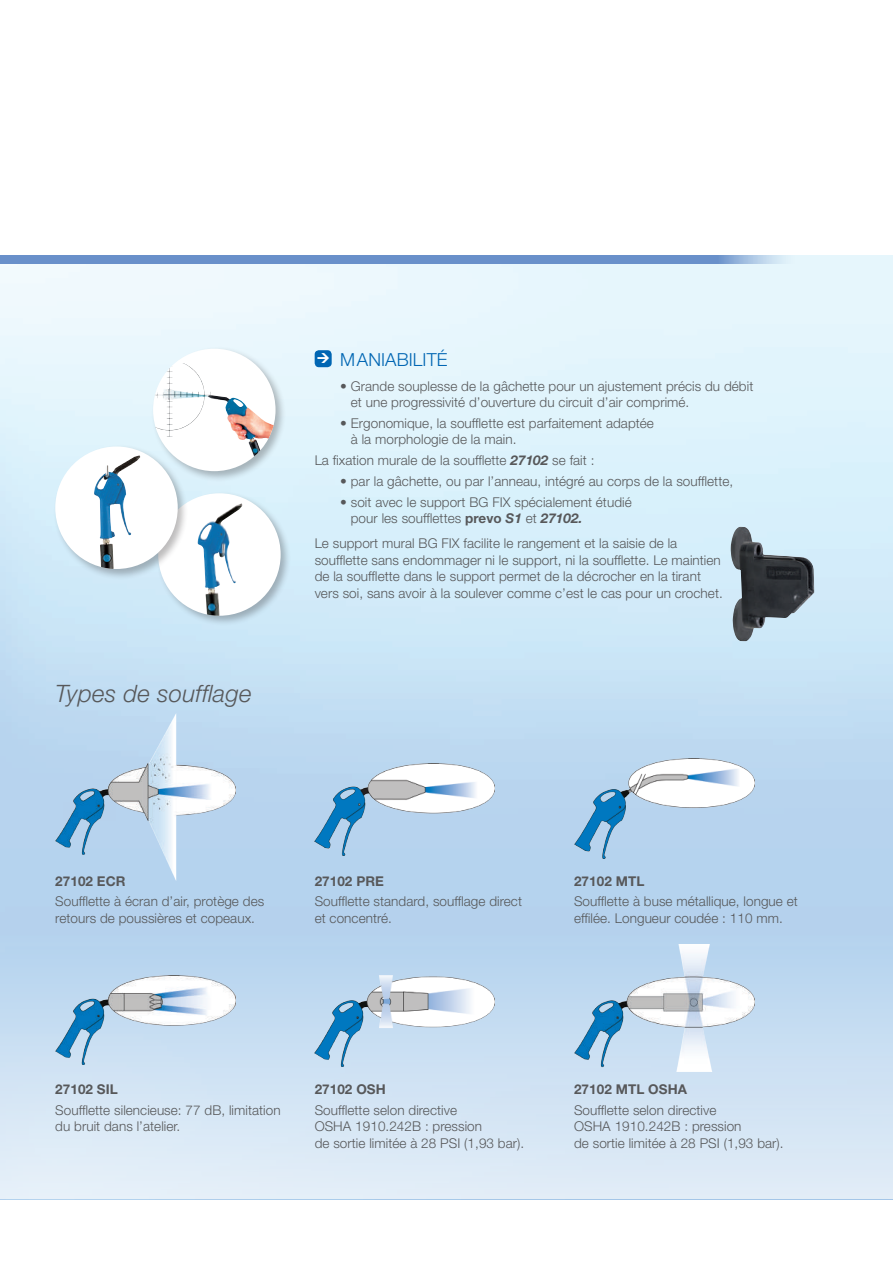
<style>
.page{position:relative;width:893px;height:1263px;background:#fff}
.page>*{position:absolute;margin:0;border:0;box-sizing:border-box;transform-origin:0 0}
.t1{font:italic 300 24px "Helvetica Neue LT Std";letter-spacing:.01em;color:#57585a}
.t2{font:300 18px "Helvetica Neue LT Std";letter-spacing:.005em;color:#0166b3}
.t3{font:300 13.5px/16.5px "Helvetica Neue LT Std";letter-spacing:.005em;color:#57585a}
.t4{font:700 13.5px "Helvetica Neue LT Std";letter-spacing:.005em;color:#57585a}
.s1{font-weight:700;font-style:italic}
.s2{font-weight:700}
</style>
<div class="page">
<img style="left:0;top:264px;width:893px;height:586px">
<svg style="left:0;top:255px;width:893px;height:9px;background:#7ca0d1"></svg>
<div style="left:0;top:850px;width:893px;height:349px;background:linear-gradient(to bottom,#accdec,#e1edf7)"></div>
<hr style="left:0;top:850px;width:1px;height:349px;background:#fff">
<div style="left:156px;top:491px;width:136px;height:136px;background:#231f20;opacity:.3"></div>
<div style="left:158px;top:493px;width:123px;height:123px;background:#fff;border-radius:50%"></div>
<img style="left:197px;top:503px;width:46px;height:113px">
<div style="left:315px;top:350px;width:17px;height:17px;background:#0166b3;border-radius:4px"></div>
<div style="left:151px;top:346px;width:135px;height:136px;background:#231f20;opacity:.3"></div>
<div style="left:153px;top:349px;width:123px;height:122px;background:#fff;border-radius:50%"></div>
<img style="left:155px;top:368px;width:119px;height:89px">
<div style="left:53px;top:444px;width:136px;height:136px;background:#231f20;opacity:.3"></div>
<div style="left:55px;top:446px;width:123px;height:123px;background:#fff;border-radius:50%"></div>
<img style="left:94px;top:455px;width:46px;height:114px">
<img style="left:315px;top:764px;width:180px;height:92px">
<img style="left:574px;top:758px;width:180px;height:101px">
<img style="left:55px;top:975px;width:180px;height:90px">
<img style="left:315px;top:975px;width:180px;height:91px">
<img style="left:574px;top:944px;width:180px;height:127px">
<img style="left:55px;top:713px;width:180px;height:167px">
<img style="left:731px;top:527px;width:83px;height:114px">
<h1 class="t1" style="left:55px;top:679px;width:198px">Types de soufflage</h1>
<h2 class="t2" style="left:340px;top:348px;width:109px">MANIABILITÉ</h2>
<p class="t3" style="left:351px;top:377px;width:404px;text-indent:-11px">• Grande souplesse de la gâchette pour un ajustement précis du débit et une progressivité d’ouverture du circuit d’air comprimé.</p>
<p class="t3" style="left:351px;top:415px;width:305px;text-indent:-11px">• Ergonomique, la soufflette est parfaitement adaptée à la morphologie de la main.</p>
<p class="t3" style="left:315px;top:452px;width:281px">La fixation murale de la soufflette <span class="s1">27102</span> se fait :</p>
<p class="t3" style="left:340px;top:473px;width:394px">• par la gâchette, ou par l’anneau, intégré au corps de la soufflette,</p>
<p class="t3" style="left:351px;top:493px;width:282px;text-indent:-11px">• soit avec le support BG FIX spécialement étudié pour les soufflettes <span class="s2">prevo</span> <span class="s1">S1</span> et <span class="s1">27102.</span></p>
<p class="t3" style="left:315px;top:535px;width:410px">Le support mural BG FIX facilite le rangement et la saisie de la soufflette sans endommager ni le support, ni la soufflette. Le maintien de la soufflette dans le support permet de la décrocher en la tirant vers soi, sans avoir à la soulever comme c’est le cas pour un crochet.</p>
<p class="t4" style="left:55px;top:872px;width:72px">27102 ECR</p>
<p class="t3" style="left:55px;top:893px;width:210px">Soufflette à écran d’air, protège des retours de poussières et copeaux.</p>
<p class="t4" style="left:315px;top:872px;width:71px">27102 PRE</p>
<p class="t3" style="left:315px;top:893px;width:209px">Soufflette standard, soufflage direct et concentré.</p>
<p class="t4" style="left:574px;top:872px;width:72px">27102 MTL</p>
<p class="t3" style="left:574px;top:893px;width:225px">Soufflette à buse métallique, longue et effilée. Longueur coudée : 110 mm.</p>
<p class="t4" style="left:55px;top:1081px;width:64px">27102 SIL</p>
<p class="t3" style="left:55px;top:1101px;width:227px">Soufflette silencieuse: 77 dB, limitation du bruit dans l’atelier.</p>
<p class="t4" style="left:315px;top:1081px;width:73px">27102 OSH</p>
<p class="t3" style="left:315px;top:1101px;width:211px">Soufflette selon directive<br>OSHA 1910.242B : pression<br>de sortie limitée à 28 PSI (1,93 bar).</p>
<p class="t4" style="left:574px;top:1081px;width:114px">27102 MTL OSHA</p>
<p class="t3" style="left:574px;top:1101px;width:211px">Soufflette selon directive<br>OSHA 1910.242B : pression<br>de sortie limitée à 28 PSI (1,93 bar).</p>
</div>
